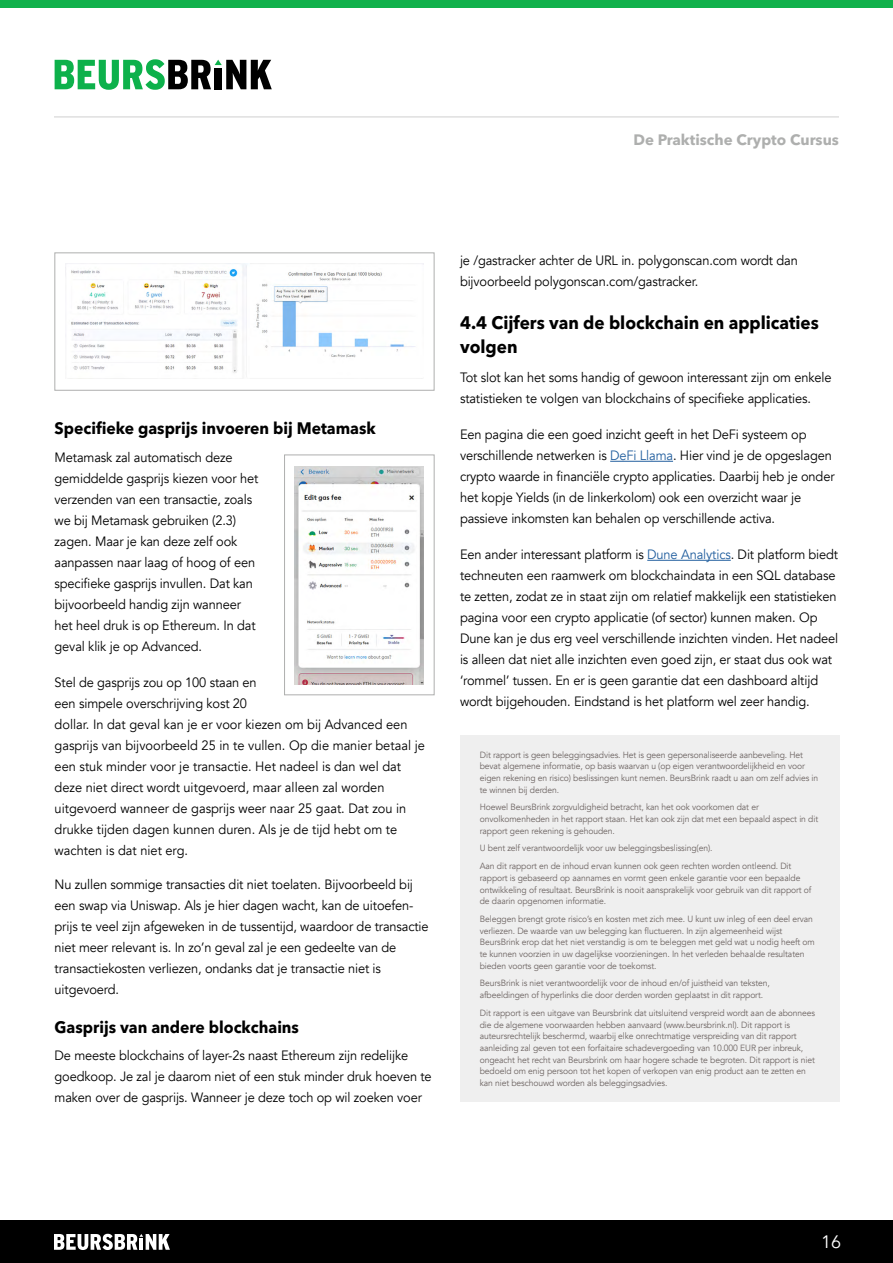
<style>
.page{position:relative;width:893px;height:1263px;background:#fff}
.page>*{position:absolute;margin:0;border:0;box-sizing:border-box;transform-origin:0 0}
.t1{font:700 18px/24px "Avenir Next LT Pro";color:#000;scale:.95 1}
.t2{font:18px "Avenir";color:#fff}
.t3{font:700 16.5px "Avenir Next LT Pro";color:#000;scale:.95 1}
.t4{font:700 15px "Avenir Next LT Pro";color:#aeafae}
.t5{font:13.5px/21px "Avenir";letter-spacing:-.01em;color:#000;scale:.95 1}
.t6{font:9px/11.7px "Avenir";letter-spacing:-.01em;color:#6c6361;scale:.95 1}
.s1{color:#215e9e}
</style>
<div class="page">
<div style="left:0;top:1220px;width:893px;height:43px;background:#000"></div>
<div style="left:0;top:0;width:893px;height:7px;background:#11b14b"></div>
<svg style="left:54px;top:1234px;width:116px;height:16px"></svg>
<hr style="left:54px;top:117px;width:785px;height:1px;background:#000">
<svg style="left:55px;top:59px;width:217px;height:31px"></svg>
<hr style="left:610px;top:461px;width:63px;height:1px;background:#215e9e">
<hr style="left:647px;top:560px;width:84px;height:1px;background:#215e9e">
<img style="left:71px;top:264px;width:353px;height:109px">
<div style="left:55px;top:253px;width:379px;height:137px;border:1px solid #aeafae"></div>
<img style="left:295px;top:466px;width:129px;height:219px">
<div style="left:284px;top:455px;width:150px;height:240px;border:1px solid #aeafae"></div>
<div style="left:460px;top:736px;width:380px;height:366px;background:#efefef"></div>
<p class="t4" style="left:633px;top:130px;width:207px">De Praktische Crypto Cursus</p>
<p class="t3" style="left:55px;top:418px;width:340px">Specifieke gasprijs invoeren bij Metamask</p>
<p class="t5" style="left:55px;top:447px;width:216px">Metamask zal automatisch deze gemiddelde gasprijs kiezen voor het verzenden van een transactie, zoals we bij Metamask gebruiken (2.3) zagen. Maar je kan deze zelf ook aanpassen naar laag of hoog of een specifieke gasprijs invullen. Dat kan bijvoorbeeld handig zijn wanneer het heel druk is op Ethereum. In dat geval klik je op Advanced.</p>
<p class="t5" style="left:55px;top:672px;width:391px">Stel de gasprijs zou op 100 staan en<br>een simpele overschrijving kost 20<br>dollar. In dat geval kan je er voor kiezen om bij Advanced een gasprijs van bijvoorbeeld 25 in te vullen. Op die manier betaal je een stuk minder voor je transactie. Het nadeel is dan wel dat deze niet direct wordt uitgevoerd, maar alleen zal worden uitgevoerd wanneer de gasprijs weer naar 25 gaat. Dat zou in drukke tijden dagen kunnen duren. Als je de tijd hebt om te wachten is dat niet erg.</p>
<p class="t5" style="left:55px;top:874px;width:395px">Nu zullen sommige transacties dit niet toelaten. Bijvoorbeeld bij een swap via Uniswap. Als je hier dagen wacht, kan de uitoefen&shy;prijs te veel zijn afgeweken in de tussentijd, waardoor de transactie niet meer relevant is. In zo’n geval zal je een gedeelte van de transactiekosten verliezen, ondanks dat je transactie niet is uitgevoerd.</p>
<p class="t3" style="left:55px;top:1017px;width:259px">Gasprijs van andere blockchains</p>
<p class="t5" style="left:55px;top:1045px;width:398px">De meeste blockchains of layer-2s naast Ethereum zijn redelijke goedkoop. Je zal je daarom niet of een stuk minder druk hoeven te maken over de gasprijs. Wanneer je deze toch op wil zoeken voer</p>
<p class="t5" style="left:460px;top:250px;width:357px">je /gastracker achter de URL in. polygonscan.com wordt dan bijvoorbeeld polygonscan.com/gastracker.</p>
<h1 class="t1" style="left:460px;top:311px;width:379px">4.4 Cijfers van de blockchain en applicaties volgen</h1>
<p class="t5" style="left:460px;top:367px;width:393px">Tot slot kan het soms handig of gewoon interessant zijn om enkele statistieken te volgen van blockchains of specifieke applicaties.</p>
<p class="t5" style="left:460px;top:424px;width:396px">Een pagina die een goed inzicht geeft in het DeFi systeem op verschillende netwerken is <span class="s1">DeFi Llama</span>. Hier vind je de opgeslagen crypto waarde in financiële crypto applicaties. Daarbij heb je onder het kopje Yields (in de linkerkolom) ook een overzicht waar je passieve inkomsten kan behalen op verschillende activa.</p>
<p class="t5" style="left:460px;top:544px;width:400px">Een ander interessant platform is <span class="s1">Dune Analytics</span>. Dit platform biedt techneuten een raamwerk om blockchaindata in een SQL database te zetten, zodat ze in staat zijn om relatief makkelijk een statistieken pagina voor een crypto applicatie (of sector) kunnen maken. Op Dune kan je dus erg veel verschillende inzichten vinden. Het nadeel is alleen dat niet alle inzichten even goed zijn, er staat dus ook wat ‘rommel’ tussen. En er is geen garantie dat een dashboard altijd wordt bijgehouden. Eindstand is het platform wel zeer handig.</p>
<p class="t6" style="left:480px;top:749px;width:358px">Dit rapport is geen beleggingsadvies. Het is geen gepersonaliseerde aanbeveling. Het bevat algemene informatie, op basis waarvan u (op eigen verantwoordelijkheid en voor eigen rekening en risico) beslissingen kunt nemen. BeursBrink raadt u aan om zelf advies in te winnen bij derden.</p>
<p class="t6" style="left:480px;top:801px;width:358px">Hoewel BeursBrink zorgvuldigheid betracht, kan het ook voorkomen dat er onvolkomenheden in het rapport staan. Het kan ook zijn dat met een bepaald aspect in dit rapport geen rekening is gehouden.</p>
<p class="t6" style="left:480px;top:840px;width:330px;line-height:17.7px">U bent zelf verantwoordelijk voor uw beleggingsbeslissing(en).<br>Aan dit rapport en de inhoud ervan kunnen ook geen rechten worden ontleend. Dit</p>
<p class="t6" style="left:480px;top:872px;width:351px">rapport is gebaseerd op aannames en vormt geen enkele garantie voor een bepaalde ontwikkeling of resultaat. BeursBrink is nooit aansprakelijk voor gebruik van dit rapport of de daarin opgenomen informatie.</p>
<p class="t6" style="left:480px;top:913px;width:354px">Beleggen brengt grote risico’s en kosten met zich mee. U kunt uw inleg of een deel ervan verliezen. De waarde van uw belegging kan fluctueren. In zijn algemeenheid wijst BeursBrink erop dat het niet verstandig is om te beleggen met geld wat u nodig heeft om te kunnen voorzien in uw dagelijkse voorzieningen. In het verleden behaalde resultaten bieden voorts geen garantie voor de toekomst.</p>
<p class="t6" style="left:480px;top:978px;width:307px">BeursBrink is niet verantwoordelijk voor de inhoud en/of juistheid van teksten, afbeeldingen of hyperlinks die door derden worden geplaatst in dit rapport.</p>
<p class="t6" style="left:480px;top:1007px;width:355px">Dit rapport is een uitgave van Beursbrink dat uitsluitend verspreid wordt aan de abonnees die de algemene voorwaarden hebben aanvaard (www.beursbrink.nl). Dit rapport is auteursrechtelijk beschermd, waarbij elke onrechtmatige verspreiding van dit rapport aanleiding zal geven tot een forfaitaire schadevergoeding van 10.000 EUR per inbreuk, ongeacht het recht van Beursbrink om haar hogere schade te begroten. Dit rapport is niet bedoeld om enig persoon tot het kopen of verkopen van enig product aan te zetten en kan niet beschouwd worden als beleggingsadvies.</p>
<h1 class="t2" style="left:821px;top:1231px;width:22px">16</h1>
</div>
